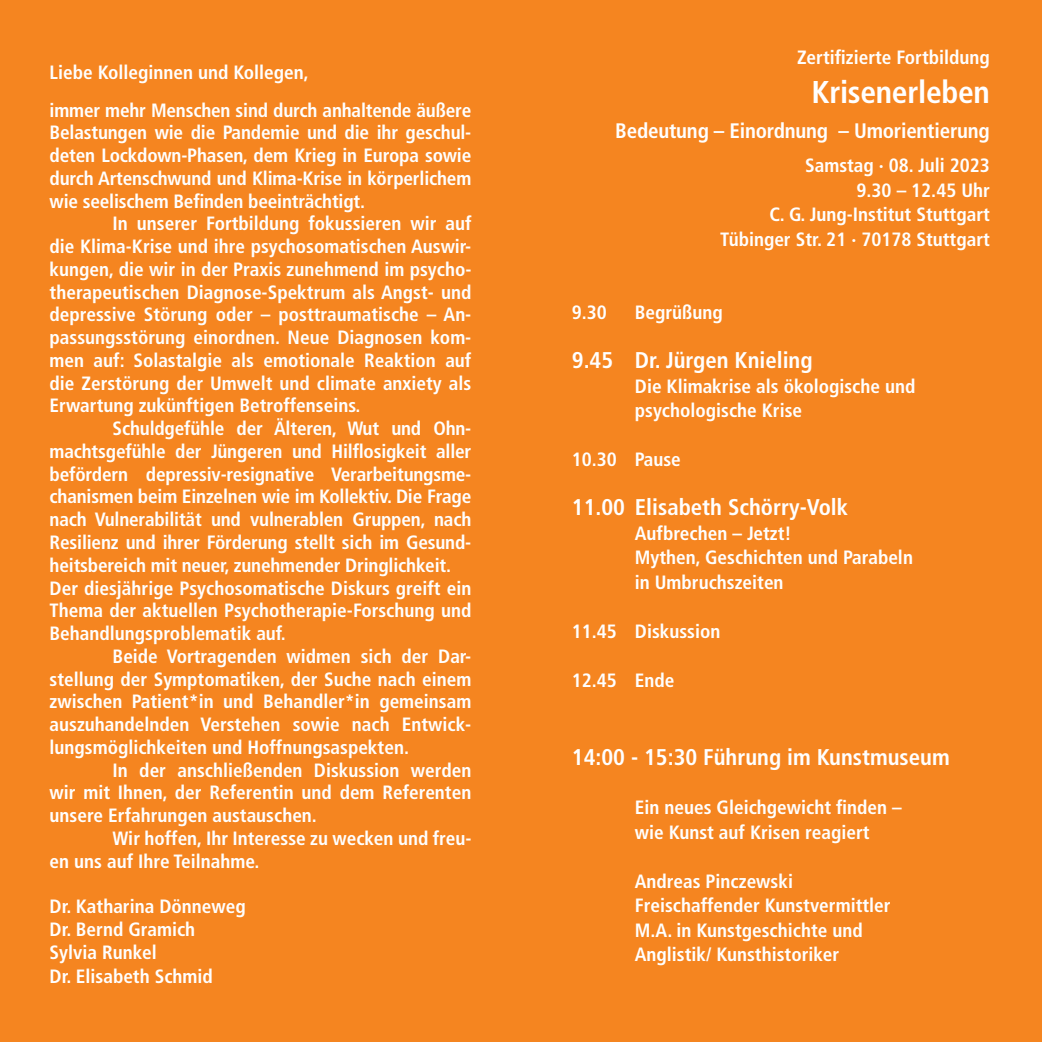
<style>
.page{position:relative;width:1042px;height:1042px;background:#f58520}
.page>*{position:absolute;margin:0;border:0;box-sizing:border-box;transform-origin:0 0}
.t1{font:700 condensed 31.5px "Frutiger LT Std";letter-spacing:-.01em;color:#fff}
.t2{font:700 condensed 22.75px "Frutiger LT Std";color:#fff}
.t3{font:700 condensed 21px "Frutiger LT Std";letter-spacing:-.01em;color:#fff}
.t4{font:700 condensed 19.25px/22.8px "Frutiger LT Std";color:#fff}
</style>
<div class="page">
<p class="t4" style="left:50px;top:53px;width:423px;line-height:37.6px">Liebe Kolleginnen und Kollegen,<br>immer mehr Menschen sind durch anhaltende äußere</p>
<p class="t4" style="left:50px;top:121px;width:423px;text-align:justify">Belastungen wie die Pandemie und die ihr geschul&shy;deten Lockdown-Phasen, dem Krieg in Europa sowie durch Artenschwund und Klima-Krise in körperlichem wie seelischem Befinden beeinträchtigt.</p>
<p class="t4" style="left:50px;top:212px;width:423px;text-align:justify;text-indent:63px">In unserer Fortbildung fokussieren wir auf die Klima-Krise und ihre psychosomatischen Auswir&shy;kungen, die wir in der Praxis zunehmend im psycho&shy;therapeutischen Diagnose-Spektrum als Angst- und depressive Störung oder – posttraumatische – An&shy;passungsstörung einordnen. Neue Diagnosen kom&shy;men auf: Solastalgie als emotionale Reaktion auf die Zerstörung der Umwelt und climate anxiety als Erwartung zukünftigen Betroffenseins.</p>
<p class="t4" style="left:50px;top:417px;width:423px;text-indent:63px">Schuldgefühle der Älteren, Wut und Ohn&shy;machtsgefühle der Jüngeren und Hilflosigkeit aller befördern depressiv-resignative Verarbeitungsme&shy;chanismen beim Einzelnen wie im Kollektiv. Die Frage nach Vulnerabilität und vulnerablen Gruppen, nach Resilienz und ihrer Förderung stellt sich im Gesund&shy;heitsbereich mit neuer, zunehmender Dringlichkeit.<br>Der diesjährige Psychosomatische Diskurs greift ein Thema der aktuellen Psychotherapie-Forschung und Behandlungsproblematik auf.</p>
<p class="t4" style="left:50px;top:645px;width:423px;text-align:justify;text-indent:63px">Beide Vortragenden widmen sich der Dar&shy;stellung der Symptomatiken, der Suche nach einem zwischen Patient*in und Behandler*in gemeinsam auszuhandelnden Verstehen sowie nach Entwick&shy;lungsmöglichkeiten und Hoffnungsaspekten.</p>
<p class="t4" style="left:50px;top:758px;width:423px;text-align:justify;text-indent:63px">In der anschließenden Diskussion werden wir mit Ihnen, der Referentin und dem Referenten unsere Erfahrungen austauschen.</p>
<p class="t4" style="left:50px;top:827px;width:423px;text-indent:63px">Wir hoffen, Ihr Interesse zu wecken und freu&shy;en uns auf Ihre Teilnahme.</p>
<p class="t4" style="left:50px;top:895px;width:198px">Dr. Katharina Dönneweg<br>Dr. Bernd Gramich<br>Sylvia Runkel</p>
<p class="t4" style="left:50px;top:965px;width:165px">Dr. Elisabeth Schmid</p>
<p class="t4" style="left:797px;top:46px;width:194px">Zertifizierte Fortbildung</p>
<h1 class="t1" style="left:811px;top:74px;width:180px">Krisenerleben</h1>
<p class="t3" style="left:615px;top:118px;width:376px">Bedeutung – Einordnung – Umorientierung</p>
<p class="t4" style="left:720px;top:153px;width:271px;line-height:24.5px;text-align:right">Samstag ∙ 08. Juli 2023<br>9.30 – 12.45 Uhr<br>C. G. Jung-Institut Stuttgart<br>Tübinger Str. 21 ∙ 70178 Stuttgart</p>
<p class="t4" style="left:572px;top:301px;width:37px">9.30</p>
<p class="t4" style="left:635px;top:301px;width:90px">Begrüßung</p>
<p class="t2" style="left:572px;top:347px;width:242px">9.45 Dr. Jürgen Knieling</p>
<p class="t4" style="left:635px;top:374px;width:282px;line-height:24.5px">Die Klimakrise als ökologische und psychologische Krise</p>
<p class="t4" style="left:572px;top:448px;width:111px">10.30 Pause</p>
<p class="t2" style="left:572px;top:494px;width:278px">11.00 Elisabeth Schörry-Volk</p>
<p class="t4" style="left:635px;top:521px;width:280px;line-height:24.5px">Aufbrechen – Jetzt!<br>Mythen, Geschichten und Parabeln in Umbruchszeiten</p>
<p class="t4" style="left:572px;top:619px;width:150px">11.45 Diskussion</p>
<p class="t4" style="left:572px;top:668px;width:104px">12.45 Ende</p>
<p class="t2" style="left:572px;top:744px;width:379px">14:00 - 15:30 Führung im Kunstmuseum</p>
<p class="t4" style="left:635px;top:795px;width:268px;line-height:24.5px">Ein neues Gleichgewicht finden – wie Kunst auf Krisen reagiert</p>
<p class="t4" style="left:635px;top:869px;width:257px;line-height:24.5px">Andreas Pinczewski<br>Freischaffender Kunstvermittler<br>M.A. in Kunstgeschichte und<br>Anglistik/ Kunsthistoriker</p>
</div>
